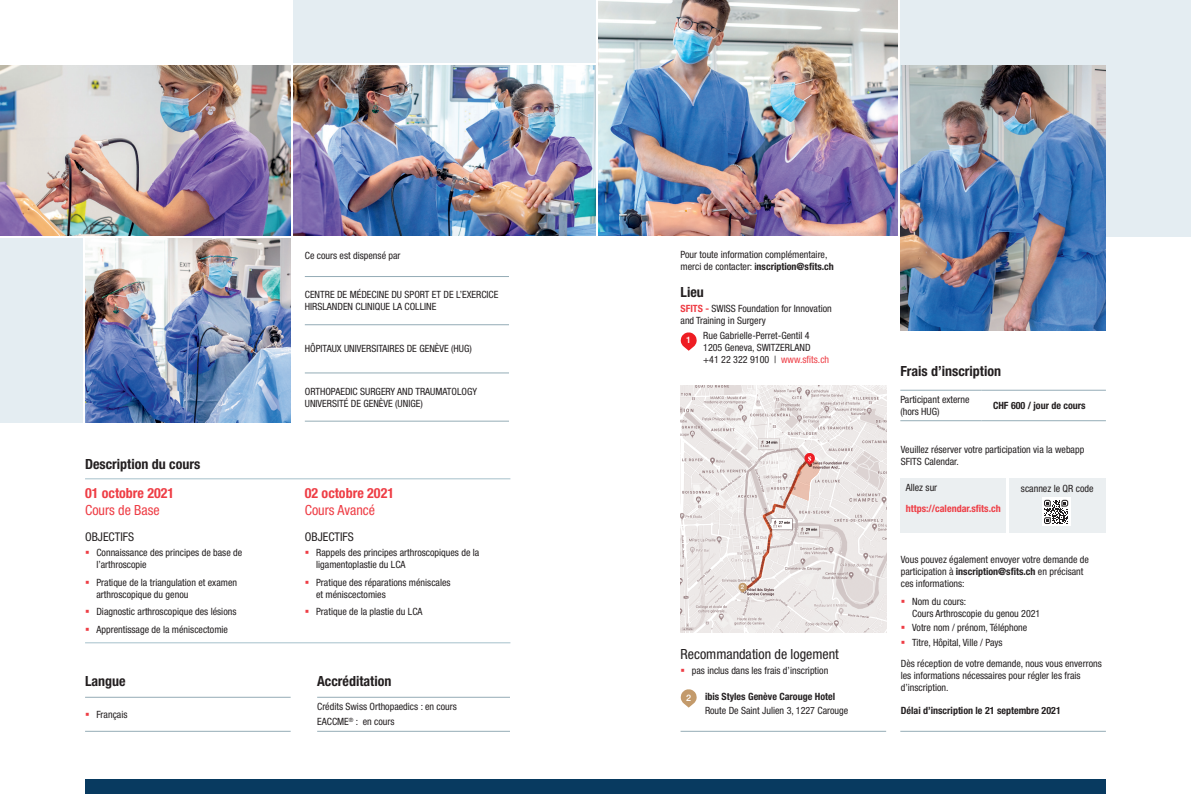
<style>
.page{position:relative;width:1191px;height:794px;background:#fff}
.page>*{position:absolute;margin:0;border:0;box-sizing:border-box;transform-origin:0 0}
.t1{font:700 condensed 14px "Helvetica Neue LT Pro";color:#231f20}
.t2{font:700 condensed 14px "Helvetica Neue LT Pro";color:#ee3d45}
.t3{font:condensed 14px "Helvetica Neue LT Pro";color:#231f20}
.t4{font:condensed 14px "Helvetica Neue LT Pro";color:#ee3d45}
.t5{font:condensed 12px "Helvetica Neue LT Pro";color:#231f20}
.t6{font:condensed 10px/12px "Helvetica Neue LT Pro";color:#231f20}
.t7{font:700 condensed 10px "Helvetica Neue LT Pro";color:#231f20}
.t8{font:700 condensed 10px "Helvetica Neue LT Pro";color:#ee3d45}
.t9{font:500 9px "Helvetica Neue LT Pro";color:#fff}
.t10{font:500 6px "Helvetica Neue LT Pro";color:#fff}
.s1{font-weight:500}
.s2{font-weight:700}
.s3{font-weight:700;color:#ee3d45}
.s4{color:#ee3d45}
</style>
<div class="page">
<img style="left:0;top:65px;width:291px;height:170px">
<img style="left:293px;top:65px;width:302px;height:170px">
<div style="left:293px;top:0;width:302px;height:62px;background:#e4edf2"></div>
<div style="left:900px;top:0;width:291px;height:236px;background:#e4edf2"></div>
<div style="left:0;top:238px;width:82px;height:184px;background:#e4edf2"></div>
<img style="left:598px;top:0;width:299px;height:235px">
<img style="left:85px;top:238px;width:206px;height:184px">
<img style="left:900px;top:65px;width:206px;height:266px">
<svg style="left:680px;top:689px;width:17px;height:18px"></svg>
<hr style="left:900px;top:731px;width:206px;height:1px;background:#94acb6">
<hr style="left:680px;top:731px;width:206px;height:1px;background:#94acb6">
<hr style="left:317px;top:697px;width:193px;height:1px;background:#94acb6">
<hr style="left:317px;top:731px;width:193px;height:1px;background:#94acb6">
<hr style="left:85px;top:697px;width:206px;height:1px;background:#94acb6">
<hr style="left:85px;top:731px;width:206px;height:1px;background:#94acb6">
<hr style="left:305px;top:276px;width:204px;height:1px;background:#94acb6">
<hr style="left:305px;top:324px;width:204px;height:1px;background:#94acb6">
<hr style="left:305px;top:373px;width:204px;height:1px;background:#94acb6">
<hr style="left:305px;top:421px;width:204px;height:1px;background:#94acb6">
<div style="left:85px;top:780px;width:510px;height:14px;background:#083a60"></div>
<div style="left:595px;top:780px;width:511px;height:14px;background:#083a60"></div>
<hr style="left:85px;top:642px;width:425px;height:1px;background:#a5c0cb">
<hr style="left:85px;top:478px;width:425px;height:1px;background:#a5c0cb">
<img style="left:680px;top:386px;width:206px;height:246px">
<svg style="left:789px;top:453px;width:30px;height:47px"></svg>
<svg style="left:738px;top:583px;width:9px;height:10px"></svg>
<svg style="left:680px;top:332px;width:17px;height:19px"></svg>
<hr style="left:900px;top:390px;width:81px;height:1px;background:#94acb6">
<hr style="left:981px;top:390px;width:125px;height:1px;background:#94acb6">
<hr style="left:900px;top:420px;width:81px;height:1px;background:#94acb6">
<hr style="left:981px;top:420px;width:125px;height:1px;background:#94acb6">
<div style="left:900px;top:478px;width:106px;height:54px;background:#ebeff1"></div>
<div style="left:1009px;top:478px;width:97px;height:54px;background:#ebeff1"></div>
<div style="left:1042px;top:498px;width:28px;height:28px;background:#fff"></div>
<svg style="left:1044px;top:500px;width:24px;height:24px"></svg>
<h1 class="t1" style="left:85px;top:456px;width:117px">Description du cours</h1>
<h1 class="t2" style="left:85px;top:485px;width:91px">01 octobre 2021</h1>
<h1 class="t4" style="left:85px;top:502px;width:76px">Cours de Base</h1>
<p class="t5" style="left:85px;top:530px;width:51px">OBJECTIFS</p>
<p class="t6" style="left:96px;top:546px;width:147px">Connaissance des principes de base de l’arthroscopie</p>
<p class="t6" style="left:96px;top:576px;width:142px">Pratique de la triangulation et examen arthroscopique du genou</p>
<p class="t6" style="left:96px;top:603px;width:142px;line-height:17.7px">Diagnostic arthroscopique des lésions<br>Apprentissage de la méniscectomie</p>
<h1 class="t1" style="left:85px;top:672px;width:42px">Langue</h1>
<p class="t6" style="left:96px;top:708px;width:33px">Français</p>
<p class="t6" style="left:305px;top:250px;width:97px">Ce cours est dispensé par</p>
<p class="t6" style="left:305px;top:288px;width:195px">CENTRE DE MÉDECINE DU SPORT ET DE L’EXERCICE<br>HIRSLANDEN CLINIQUE LA COLLINE</p>
<p class="t6" style="left:305px;top:343px;width:169px">HÔPITAUX UNIVERSITAIRES DE GENÈVE (HUG)</p>
<p class="t6" style="left:305px;top:385px;width:174px">ORTHOPAEDIC SURGERY AND TRAUMATOLOGY<br>UNIVERSITÉ DE GENÈVE (UNIGE)</p>
<h1 class="t2" style="left:305px;top:485px;width:91px">02 octobre 2021</h1>
<h1 class="t4" style="left:305px;top:502px;width:72px">Cours Avancé</h1>
<p class="t5" style="left:305px;top:530px;width:51px">OBJECTIFS</p>
<p class="t6" style="left:316px;top:546px;width:165px">Rappels des principes arthroscopiques de la ligamentoplastie du LCA</p>
<p class="t6" style="left:316px;top:576px;width:136px">Pratique des réparations méniscales et méniscectomies</p>
<p class="t6" style="left:316px;top:605px;width:108px">Pratique de la plastie du LCA</p>
<h1 class="t1" style="left:317px;top:672px;width:76px">Accréditation</h1>
<p class="t6" style="left:317px;top:699px;width:141px;line-height:14.8px">Crédits Swiss Orthopaedics : en cours<br>EACCME<sup>®</sup> : en cours</p>
<p class="t6" style="left:680px;top:248px;width:155px">Pour toute information complémentaire, merci de contacter: <span class="s1">i</span><span class="s2">nscription@sfits.ch</span></p>
<h1 class="t1" style="left:680px;top:283px;width:25px">Lieu</h1>
<p class="t6" style="left:680px;top:302px;width:153px"><span class="s3">SFITS -</span> SWISS Foundation for Innovation and Training in Surgery</p>
<p class="t6" style="left:703px;top:330px;width:127px;text-indent:-17px"><sub>1</sub> Rue Gabrielle-Perret-Gentil 4<br>1205 Geneva, SWITZERLAND<br>+41 22 322 9100 | <span class="s4">www.sfits.ch</span></p>
<p class="t10" style="left:741px;top:583px;width:5px">2</p>
<h1 class="t3" style="left:680px;top:645px;width:160px">Recommandation de logement</h1>
<p class="t6" style="left:692px;top:664px;width:138px">pas inclus dans les frais d’inscription</p>
<p class="t7" style="left:705px;top:691px;width:132px">ibis Styles Genève Carouge Hotel</p>
<p class="t6" style="left:705px;top:704px;width:145px">Route De Saint Julien 3, 1227 Carouge</p>
<p class="t9" style="left:686px;top:692px;width:7px">2</p>
<h1 class="t1" style="left:900px;top:362px;width:102px">Frais d’inscription</h1>
<p class="t6" style="left:900px;top:393px;width:71px">Participant externe (hors HUG)</p>
<p class="t7" style="left:993px;top:399px;width:94px">CHF 600 / jour de cours</p>
<p class="t6" style="left:900px;top:443px;width:185px">Veuillez réserver votre participation via la webapp<br>SFITS Calendar.</p>
<p class="t6" style="left:905px;top:481px;width:33px">Allez sur</p>
<p class="t8" style="left:905px;top:502px;width:96px">https://calendar.sfits.ch</p>
<p class="t6" style="left:1021px;top:482px;width:74px">scannez le QR code</p>
<p class="t6" style="left:900px;top:553px;width:190px">Vous pouvez également envoyer votre demande de participation à <span class="s2">inscription@sfits.ch</span> en précisant ces informations:</p>
<p class="t6" style="left:912px;top:595px;width:130px">Nom du cours:<br>Cours Arthroscopie du genou 2021</p>
<p class="t6" style="left:912px;top:620px;width:117px;line-height:14.8px">Votre nom / prénom, Téléphone<br>Titre, Hôpital, Ville / Pays</p>
<p class="t6" style="left:900px;top:657px;width:202px">Dès réception de votre demande, nous vous enverrons les informations nécessaires pour régler les frais d’inscription.</p>
<p class="t7" style="left:900px;top:704px;width:161px">Délai d’inscription le 21 septembre 2021</p>
</div>
